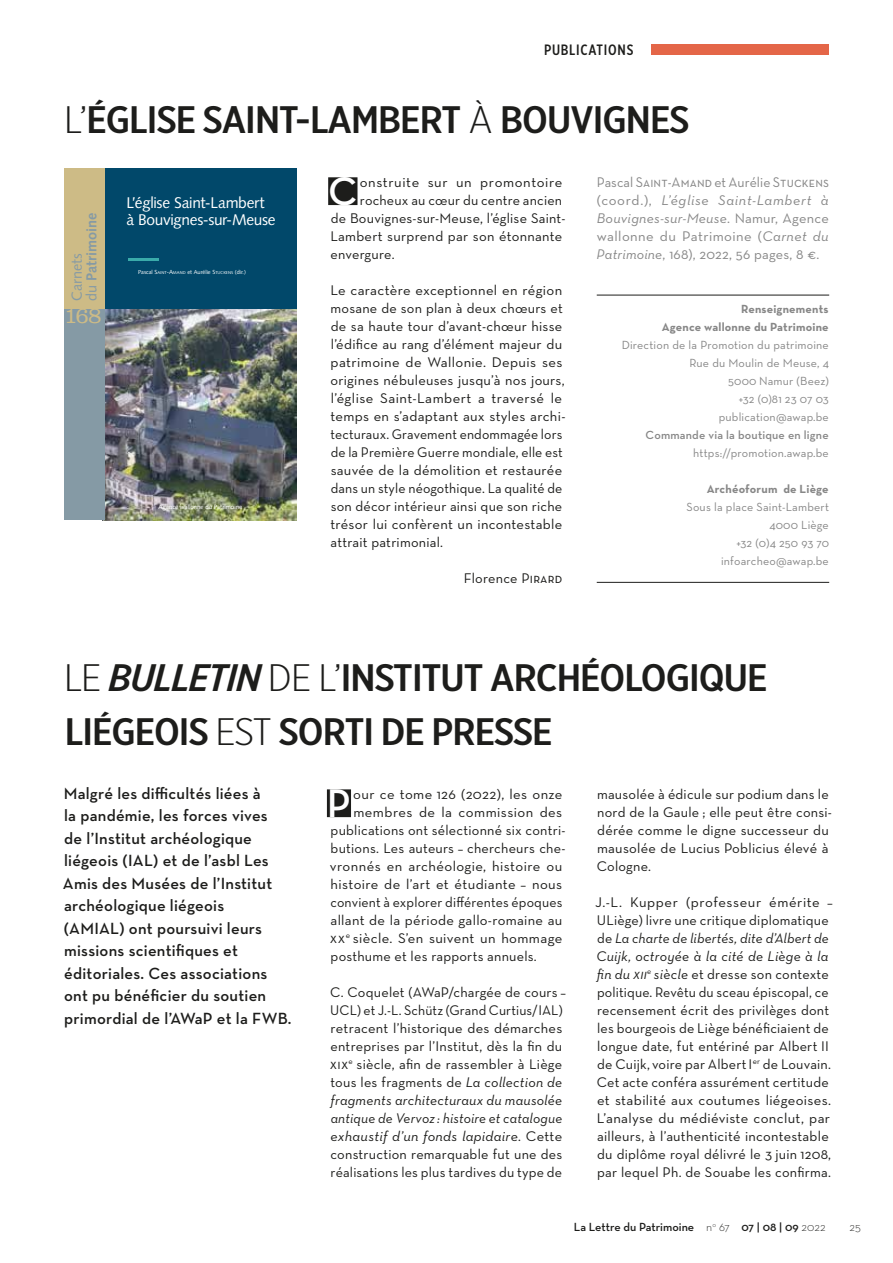
<style>
.page{position:relative;width:893px;height:1263px;background:#fff}
.page>*{position:absolute;margin:0;border:0;box-sizing:border-box;transform-origin:0 0}
.t1{font:40.65px "Neutra Text Demi SC";color:#fff}
.t2{font:500 38.25px/54px "Gotham X Narrow";letter-spacing:-.02em;color:#1d1d1b;scale:1.18 1}
.t3{font:300 23.25px "Clarendon";color:#cdbb86;scale:.95 1}
.t4{font:600 16.5px/22.5px "Neutra Text";letter-spacing:.015em;color:#1d1d1b}
.t5{font:15.45px/17.1px "Syntax";letter-spacing:-.02em;color:#fff}
.t6{font:500 15px "Gotham X Narrow";letter-spacing:.05em;color:#1d1d1b}
.t7{font:700 14.4px/14.4px "Syntax";letter-spacing:-.005em;color:#859aa5}
.t8{font:14.25px/18px "Neutra Text";letter-spacing:.015em;color:#1d1d1b}
.t9{font:14.25px/18px "Neutra Text";letter-spacing:.015em;color:#878787;text-align:justify}
.t10{font:14.25px "Neutra Text";letter-spacing:.04em;color:#1d1d1b}
.t11{font:12px/18px "Neutra Text";letter-spacing:.015em;color:#878787;text-align:right}
.t12{font:700 12px/18px "Neutra Text";letter-spacing:.015em;color:#878787;text-align:right}
.t13{font:600 12px "Neutra Text";color:#1d1d1b}
.t14{font:600 12px "Neutra Text";letter-spacing:.015em;color:#878787}
.t15{font:300 12px "Neutra Text";color:#1d1d1b}
.t16{font:6.15px "Syntax";letter-spacing:-.005em;color:#fff}
.t17{font:5.7px "Syntax";color:#fff}
.s1{font-weight:300}
.s2{font-weight:400}
.s3{font-size:6px}
.s4{font-size:4.2px}
.s5{font-family:"Neutra Text Book SC"}
.s6{font-style:italic}
.s7{font-family:"Neutra Text Book SC Italic"}
</style>
<div class="page">
<div style="left:328px;top:177px;width:29px;height:28px;background:#1d1d1b"></div>
<hr style="left:597px;top:295px;width:232px;height:1px;background:#1d1d1b">
<hr style="left:597px;top:582px;width:232px;height:1px;background:#1d1d1b">
<img style="left:104px;top:309px;width:192px;height:211px">
<div style="left:64px;top:169px;width:232px;height:140px;background:#01486a"></div>
<div style="left:64px;top:309px;width:40px;height:211px;background:#859aa5"></div>
<div style="left:64px;top:169px;width:40px;height:140px;background:#cdbb86"></div>
<hr style="left:128px;top:258px;width:31px;height:3px;background:#3aabaa">
<div style="left:327px;top:789px;width:24px;height:28px;background:#1d1d1b"></div>
<div style="left:651px;top:44px;width:178px;height:11px;background:#e46648"></div>
<p class="t6" style="left:544px;top:40px;width:91px">PUBLICATIONS</p>
<h2 class="t2" style="left:64px;top:92px;width:532px"><span class="s1">L’</span>ÉGLISE SAINT-LAMBERT <span class="s1">À</span> BOUVIGNES</h2>
<p class="t7" style="left:70px;top:301px;width:89px;rotate:-90deg"><span class="s2">Carnets<br>du</span> Patrimoine</p>
<h3 class="t3" style="left:65px;top:302px;width:41px">168</h3>
<p class="t5" style="left:126px;top:194px;width:151px">L’église Saint-Lambert à Bouvignes-sur-Meuse</p>
<p class="t17" style="left:138px;top:269px;width:109px">Pascal <span class="s3">S</span><span class="s4">AINT</span><span class="s3">-A</span><span class="s4">MAND</span> et Aurélie <span class="s3">S</span><span class="s4">TUCKENS</span> (dir.)</p>
<p class="t16" style="left:158px;top:503px;width:85px">Agence wallonne du Patrimoine</p>
<h1 class="t1" style="left:328px;top:166px;width:31px">C</h1>
<p class="t10" style="left:360px;top:173px;width:204px">onstruite sur un promontoire</p>
<p class="t8" style="left:360px;top:191px;width:204px">rocheux au cœur du centre ancien</p>
<p class="t8" style="left:331px;top:209px;width:236px">de Bouvignes-sur-Meuse, l’église Saint-</p>
<p class="t8" style="left:330px;top:227px;width:233px">Lambert surprend par son étonnante</p>
<p class="t8" style="left:330px;top:245px;width:66px">envergure.</p>
<p class="t8" style="left:330px;top:281px;width:237px">Le caractère exceptionnel en région mosane de son plan à deux chœurs et de sa haute tour d’avant-chœur hisse l’édifice au rang d’élément majeur du patrimoine de Wallonie. Depuis ses origines nébuleuses jusqu’à nos jours, l’église Saint-Lambert a traversé le temps en s’adaptant aux styles archi&shy;tecturaux. Gravement endommagée lors de la Première Guerre mondiale, elle est sauvée de la démolition et restaurée dans un style néogothique. La qualité de son décor intérieur ainsi que son riche trésor lui confèrent un incontestable attrait patrimonial.</p>
<p class="t8" style="left:464px;top:569px;width:100px">Florence <span class="s5">Pirard</span></p>
<p class="t9" style="left:597px;top:173px;width:234px">Pascal S<span class="s5">aint</span>-A<span class="s5">mand</span> et Aurélie S<span class="s5">tuckens </span>(coord.), <span class="s6">L’église Saint-Lambert à Bouvignes-sur-Meuse</span>. Namur, Agence wallonne du Patrimoine (<span class="s6">Carnet du Patrimoine</span>, 168), 2022, 56 pages, 8 €.</p>
<p class="t12" style="left:662px;top:299px;width:168px">Renseignements<br>Agence wallonne du Patrimoine</p>
<p class="t11" style="left:622px;top:335px;width:209px">Direction de la Promotion du patrimoine<br>Rue du Moulin de Meuse, 4<br>5000 Namur (Beez)<br>+32 (0)81 23 07 03<br>publication@awap.be</p>
<p class="t14" style="left:646px;top:427px;width:185px">Commande via la boutique en ligne</p>
<p class="t11" style="left:693px;top:443px;width:137px">https://promotion.awap.be</p>
<p class="t12" style="left:707px;top:479px;width:123px">Archéoforum de Liège</p>
<p class="t11" style="left:686px;top:497px;width:144px">Sous la place Saint-Lambert<br>4000 Liège<br>+32 (0)4 250 93 70 infoarcheo@awap.be</p>
<h2 class="t2" style="left:64px;top:650px;width:598px"><span class="s1">LE</span> <span class="s6">BULLETIN</span> <span class="s1">DE L’</span>INSTITUT ARCHÉOLOGIQUE<br>LIÉGEOIS <span class="s1">EST</span> SORTI DE PRESSE</h2>
<p class="t4" style="left:63px;top:781px;width:230px">Malgré les difficultés liées à<br>la pandémie, les forces vives<br>de l’Institut archéologique liégeois (IAL) et de l’asbl Les<br>Amis des Musées de l’Institut archéologique liégeois<br>(AMIAL) ont poursuivi leurs missions scientifiques et éditoriales. Ces associations ont pu bénéficier du soutien primordial de l’AWaP et la FWB.</p>
<h1 class="t1" style="left:327px;top:778px;width:26px">P</h1>
<p class="t8" style="left:353px;top:785px;width:211px">our ce tome 126 (2022), les onze</p>
<p class="t8" style="left:353px;top:803px;width:210px">membres de la commission des</p>
<p class="t8" style="left:331px;top:821px;width:236px">publications ont sélectionné six contri-</p>
<p class="t8" style="left:331px;top:839px;width:236px">butions. Les auteurs – chercheurs che-</p>
<p class="t8" style="left:330px;top:857px;width:234px">vronnés en archéologie, histoire ou</p>
<p class="t8" style="left:331px;top:875px;width:233px">histoire de l’art et étudiante – nous</p>
<p class="t8" style="left:330px;top:893px;width:233px">convient à explorer différentes époques</p>
<p class="t8" style="left:331px;top:911px;width:233px">allant de la période gallo-romaine au</p>
<p class="t8" style="left:330px;top:929px;width:234px"><span class="s5">xx</span><sup>e</sup> siècle. S’en suivent un hommage</p>
<p class="t8" style="left:331px;top:947px;width:208px">posthume et les rapports annuels.</p>
<p class="t8" style="left:330px;top:983px;width:238px">C. Coquelet (AWaP/chargée de cours – UCL) et J.-L. Schütz (Grand Curtius/IAL) retracent l’historique des démarches entreprises par l’Institut, dès la fin du <span class="s5">xix</span><sup>e</sup> siècle, afin de rassembler à Liège tous les fragments de <span class="s6">La collection de fragments architecturaux du mausolée antique de Vervoz : histoire et catalogue exhaustif d’un fonds lapidaire.</span> Cette construction remarquable fut une des réalisations les plus tardives du type de</p>
<p class="t8" style="left:597px;top:785px;width:237px">mausolée à édicule sur podium dans le nord de la Gaule ; elle peut être consi&shy;dérée comme le digne successeur du mausolée de Lucius Poblicius élevé à<br>Cologne.</p>
<p class="t8" style="left:595px;top:893px;width:239px">J.-L. Kupper (professeur émérite – ULiège) livre une critique diplomatique de <span class="s6">La charte de libertés, dite d’Albert de Cuijk, octroyée à la cité de Liège à la fin du</span> <span class="s7">xii</span><sup>e</sup> <span class="s6">siècle</span> et dresse son contexte politique. Revêtu du sceau épiscopal, ce recensement écrit des privilèges dont les bourgeois de Liège bénéficiaient de longue date, fut entériné par Albert II de Cuijk, voire par Albert I<sup>er</sup> de Louvain.<br>Cet acte conféra assurément certitude et stabilité aux coutumes liégeoises.<br>L’analyse du médiéviste conclut, par ailleurs, à l’authenticité incontestable du diplôme royal délivré le 3 juin 1208, par lequel Ph. de Souabe les confirma.</p>
<p class="t13" style="left:574px;top:1219px;width:253px">La Lettre du Patrimoine <span class="s1">n</span><sup>o</sup> <span class="s1">67</span> 07 | 08 | 09 <span class="s1">2022</span></p>
<p class="t15" style="left:850px;top:1219px;width:13px">25</p>
</div>
